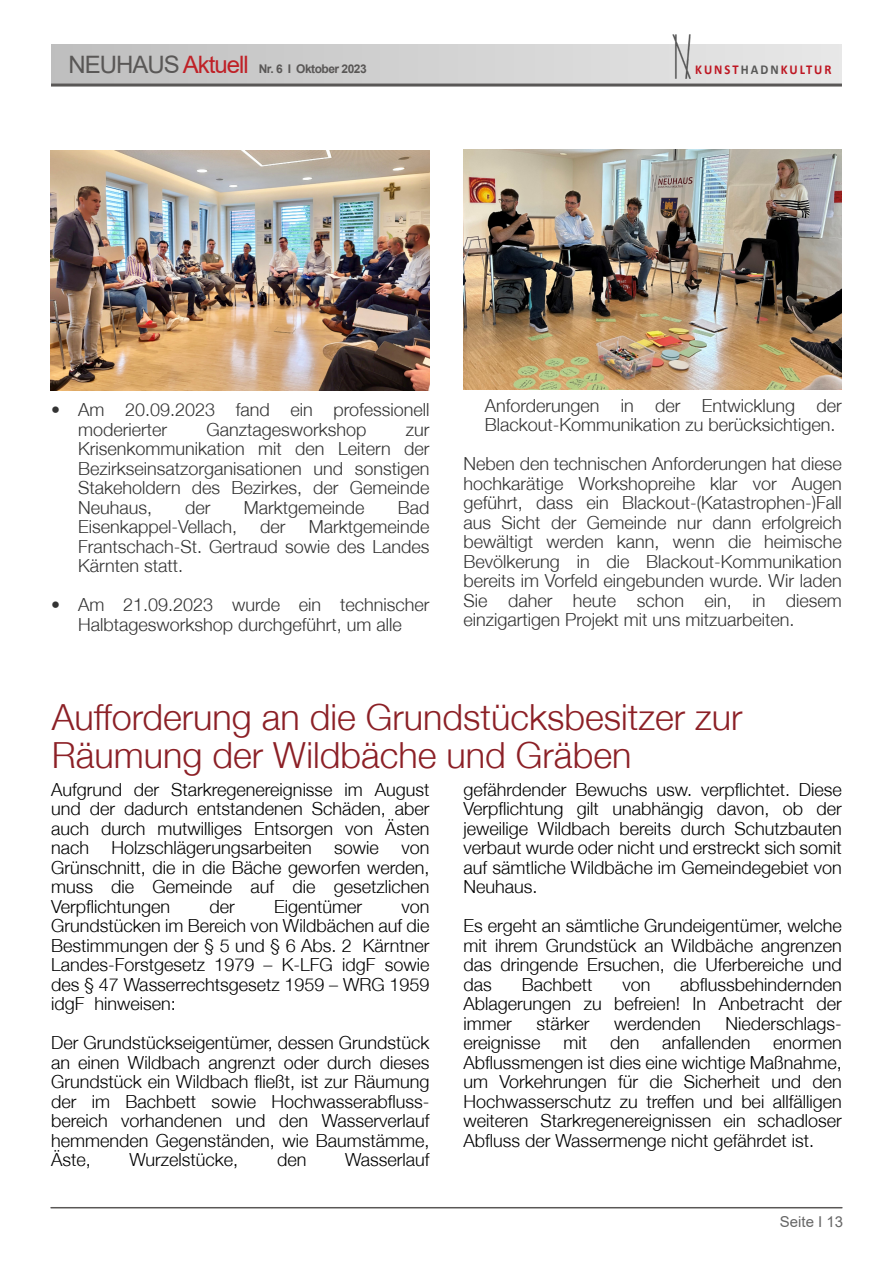
<style>
.page{position:relative;width:893px;height:1263px;background:#fff}
.page>*{position:absolute;margin:0;border:0;box-sizing:border-box;transform-origin:0 0}
.t1{font:300 36px/37.5px "Helvetica Neue";color:#8c2026}
.t2{font:300 18px/19.5px "Helvetica Neue";color:#000;text-align:justify}
.t3{font:300 18px/19.5px "Helvetica Neue";color:#333;text-align:justify}
.t4{font:15px "Arial";color:#666}
.t5{font:700 13.5px "Calibri";letter-spacing:.16em;color:#be1622;scale:.93 1}
.t6{font:700 12px "Arial";letter-spacing:-.045em;color:#595756}
.s1{font-weight:400;font-size:24px}
.s2{font-weight:400;font-size:24px;color:#bf2026}
.s3{color:#575756}
</style>
<div class="page">
<hr style="left:51px;top:1207px;width:791px;height:1px;background:#595756">
<div style="left:51px;top:45px;width:791px;height:38px;background:linear-gradient(to right,#bebebe,#e8e8e8)"></div>
<hr style="left:51px;top:84px;width:791px;height:3px;background:#595756">
<img style="left:673px;top:34px;width:17px;height:44px">
<img style="left:463px;top:150px;width:379px;height:240px">
<img style="left:51px;top:150px;width:378px;height:240px">
<p class="t6" style="left:69px;top:64px;width:300px"><span class="s1">NEUHAUS</span> <span class="s2">Aktuell</span> Nr. 6 I Oktober 2023</p>
<p class="t5" style="left:695px;top:64px;width:148px">KUNST<span class="s3">HADN</span>KULTUR</p>
<p class="t3" style="left:78px;top:401px;width:353px;text-indent:-27px">• Am 20.09.2023 fand ein professionell moderierter</p>
<p class="t3" style="left:206px;top:421px;width:162px">Ganztagesworkshop</p>
<p class="t3" style="left:78px;top:421px;width:353px;text-indent:328px">zur Krisenkommunikation mit den Leitern der Bezirkseinsatzorganisationen und sonstigen Stakeholdern des Bezirkes, der Gemeinde Neuhaus,</p>
<p class="t3" style="left:185px;top:499px;width:27px">der</p>
<p class="t3" style="left:244px;top:499px;width:122px">Marktgemeinde</p>
<p class="t3" style="left:398px;top:499px;width:33px">Bad</p>
<p class="t3" style="left:78px;top:518px;width:161px">Eisenkappel-Vellach,</p>
<p class="t3" style="left:260px;top:518px;width:27px">der</p>
<p class="t3" style="left:78px;top:518px;width:353px;text-indent:231px">Marktgemeinde Frantschach-St. Gertraud sowie des Landes Kärnten statt.</p>
<p class="t3" style="left:51px;top:596px;width:380px;text-align:center">• Am 21.09.2023 wurde ein technischer<br>Halbtagesworkshop durchgeführt, um alle</p>
<p class="t3" style="left:485px;top:397px;width:359px">Anforderungen in der Entwicklung der<br>Blackout-Kommunikation zu berücksichtigen.</p>
<p class="t3" style="left:463px;top:455px;width:380px">Neben den technischen Anforderungen hat diese hochkarätige Workshopreihe klar vor Augen geführt, dass ein Blackout-(Katastrophen-)Fall aus Sicht der Gemeinde nur dann erfolgreich bewältigt werden kann, wenn die heimische Bevölkerung in die Blackout-Kommunikation bereits im Vorfeld eingebunden wurde. Wir laden Sie daher heute schon ein, in diesem einzigartigen Projekt mit uns mitzuarbeiten.</p>
<h1 class="t1" style="left:52px;top:701px;width:692px">Aufforderung an die Grundstücksbesitzer zur<br>Räumung der Wildbäche und Gräben</h1>
<p class="t2" style="left:51px;top:781px;width:380px">Aufgrund der Starkregenereignisse im August und der dadurch entstandenen Schäden, aber auch durch mutwilliges Entsorgen von Ästen nach</p>
<p class="t2" style="left:463px;top:781px;width:380px">gefährdender Bewuchs usw. verpflichtet. Diese Verpflichtung gilt unabhängig davon, ob der jeweilige Wildbach bereits durch Schutzbauten verbaut wurde oder nicht und erstreckt sich somit auf sämtliche Wildbäche im Gemeindegebiet von Neuhaus.</p>
<p class="t2" style="left:463px;top:917px;width:380px">Es ergeht an sämtliche Grundeigentümer, welche mit ihrem Grundstück an Wildbäche angrenzen das dringende Ersuchen, die Uferbereiche und das</p>
<p class="t2" style="left:112px;top:839px;width:202px">Holzschlägerungsarbeiten</p>
<p class="t2" style="left:334px;top:839px;width:46px">sowie</p>
<p class="t2" style="left:51px;top:839px;width:380px;text-indent:350px">von Grünschnitt, die in die Bäche geworfen werden, muss die Gemeinde auf die gesetzlichen Verpflichtungen</p>
<p class="t2" style="left:209px;top:898px;width:27px">der</p>
<p class="t2" style="left:274px;top:898px;width:90px">Eigentümer</p>
<p class="t2" style="left:51px;top:898px;width:380px;text-indent:350px">von Grundstücken im Bereich von Wildbächen auf die Bestimmungen der § 5 und § 6 Abs. 2 Kärntner Landes-Forstgesetz 1979 – K-LFG idgF sowie des § 47 Wasserrechtsgesetz 1959 – WRG 1959 idgF hinweisen:</p>
<p class="t2" style="left:51px;top:1034px;width:380px">Der Grundstückseigentümer, dessen Grundstück an einen Wildbach angrenzt oder durch dieses Grundstück ein Wildbach fließt, ist zur Räumung der im Bachbett sowie Hochwasserabfluss&shy;bereich vorhandenen und den Wasserverlauf hemmenden Gegenständen, wie Baumstämme, Äste,</p>
<p class="t2" style="left:522px;top:976px;width:72px">Bachbett</p>
<p class="t2" style="left:622px;top:976px;width:30px">von</p>
<p class="t2" style="left:463px;top:976px;width:380px;text-indent:217px">abflussbehindernden Ablagerungen zu befreien! In Anbetracht der immer</p>
<p class="t2" style="left:536px;top:1015px;width:55px">stärker</p>
<p class="t2" style="left:614px;top:1015px;width:88px">werdenden</p>
<p class="t2" style="left:726px;top:1015px;width:118px">Niederschlags-</p>
<p class="t2" style="left:463px;top:1034px;width:79px">ereignisse</p>
<p class="t2" style="left:563px;top:1034px;width:25px">mit</p>
<p class="t2" style="left:610px;top:1034px;width:31px">den</p>
<p class="t2" style="left:662px;top:1034px;width:90px">anfallenden</p>
<p class="t2" style="left:463px;top:1034px;width:380px;text-indent:310px">enormen Abflussmengen ist dies eine wichtige Maßnahme, um Vorkehrungen für die Sicherheit und den Hochwasserschutz zu treffen und bei allfälligen weiteren Starkregenereignissen ein schadloser Abfluss der Wassermenge nicht gefährdet ist.</p>
<p class="t2" style="left:129px;top:1151px;width:110px">Wurzelstücke,</p>
<p class="t2" style="left:277px;top:1151px;width:31px">den</p>
<p class="t2" style="left:345px;top:1151px;width:86px">Wasserlauf</p>
<p class="t4" style="left:780px;top:1216px;width:65px">Seite I 13</p>
</div>
